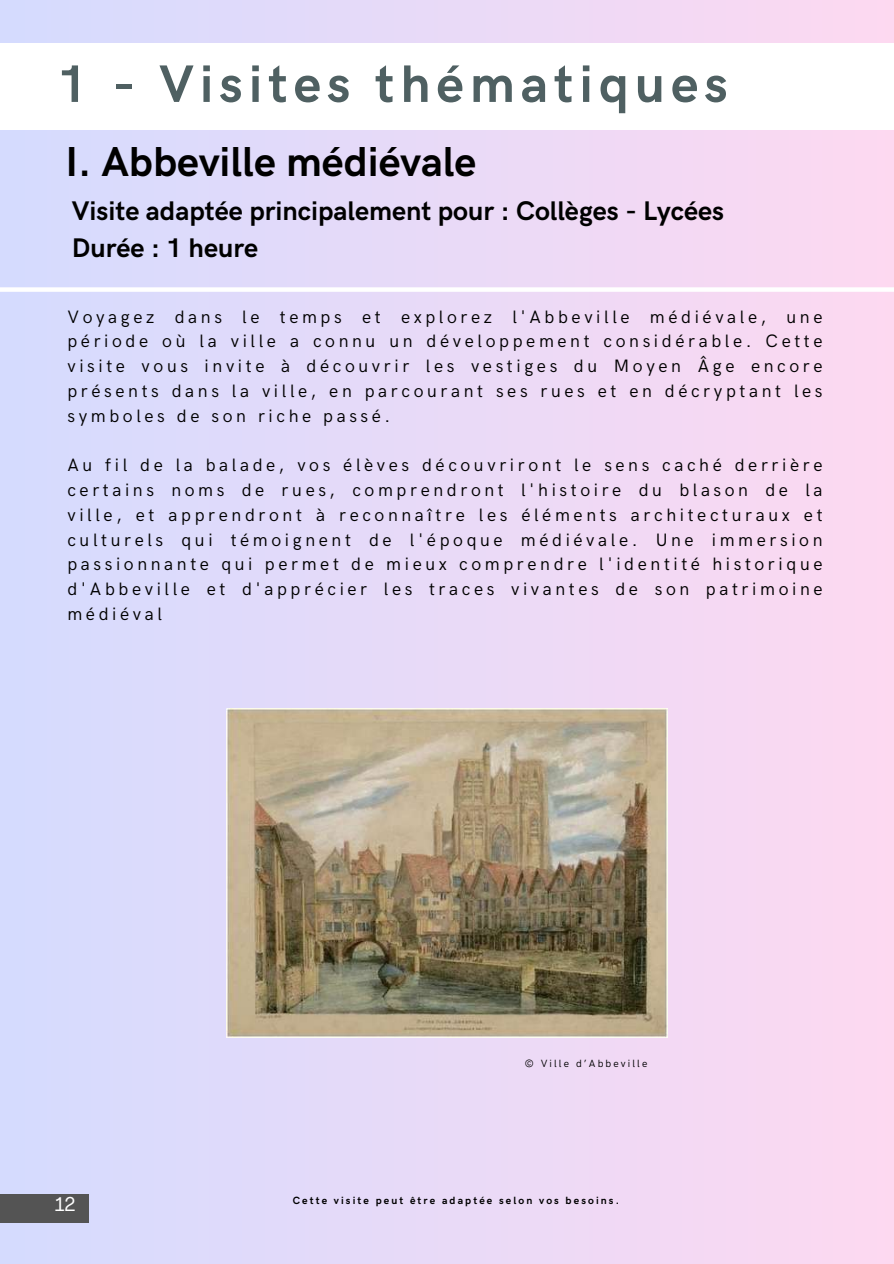
<style>
.page{position:relative;width:894px;height:1264px;background:#fff}
.page>*{position:absolute;margin:0;border:0;box-sizing:border-box;transform-origin:0 0}
.t1{font:700 52.8px "HK Grotesk";letter-spacing:.11em;color:#4f6062}
.t2{font:700 42px "HK Grotesk";color:#000}
.t3{font:700 27px/37.2px "HK Grotesk";color:#000}
.t4{font:19.5px "Agrandir";color:#fff}
.t5{font:18px/24.8px "HK Grotesk";letter-spacing:.2em;color:#000;text-align:justify}
.t6{font:700 10.5px "HK Grotesk";letter-spacing:.2em;color:#000}
.t7{font:10.5px "HK Grotesk";letter-spacing:.2em;color:#000}
</style>
<div class="page">
<div style="left:0;top:0;width:893px;height:1263px;background:linear-gradient(to right,#d4dbfe,#fdd9f0)"></div>
<div style="left:0;top:43px;width:893px;height:87px;background:#fff"></div>
<div style="left:0;top:1193px;width:89px;height:29px;background:#545454"></div>
<div style="left:0;top:287px;width:893px;height:5px;background:#fff"></div>
<img style="left:227px;top:708px;width:440px;height:329px">
<h1 class="t1" style="left:57px;top:54px;width:672px">1 - Visites thématiques</h1>
<h2 class="t2" style="left:65px;top:138px;width:412px">I. Abbeville médiévale</h2>
<h3 class="t3" style="left:72px;top:193px;width:653px">Visite adaptée principalement pour : Collèges - Lycées<br>Durée : 1 heure</h3>
<p class="t5" style="left:67px;top:305px;width:756px">Voyagez dans le temps et explorez l'Abbeville médiévale, une période où la ville a connu un développement considérable. Cette visite vous invite à découvrir les vestiges du Moyen Âge encore présents dans la ville, en parcourant ses rues et en décryptant les symboles de son riche passé.</p>
<p class="t5" style="left:67px;top:453px;width:756px">Au fil de la balade, vos élèves découvriront le sens caché derrière certains noms de rues, comprendront l'histoire du blason de la ville, et apprendront à reconnaître les éléments architecturaux et culturels qui témoignent de l'époque médiévale. Une immersion passionnante qui permet de mieux comprendre l'identité historique d'Abbeville et d'apprécier les traces vivantes de son patrimoine médiéval</p>
<p class="t4" style="left:55px;top:1196px;width:22px">12</p>
<p class="t7" style="left:524px;top:1057px;width:124px">© Ville d’Abbeville</p>
<p class="t6" style="left:292px;top:1194px;width:328px">Cette visite peut être adaptée selon vos besoins.</p>
</div>
